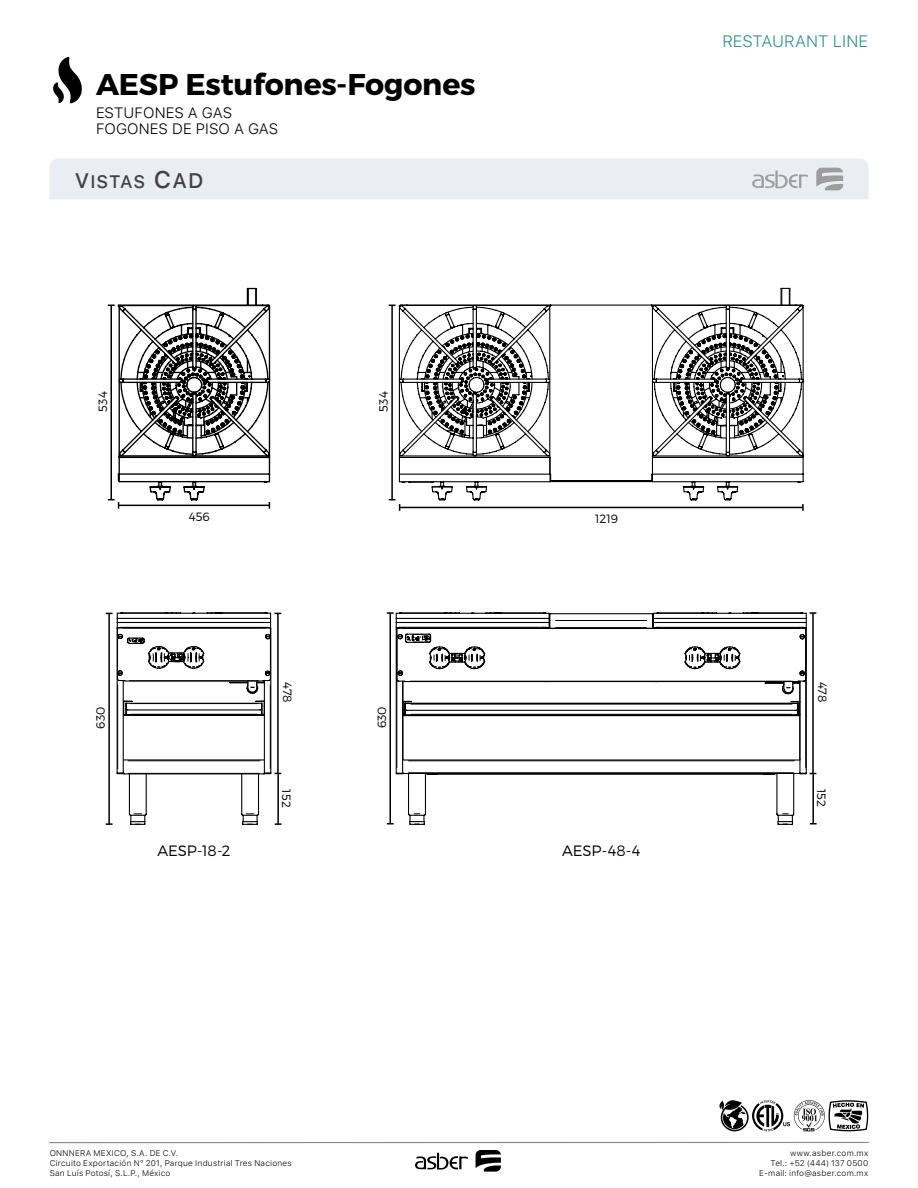
<style>
.page{position:relative;width:918px;height:1188px;background:#fff}
.page>*{position:absolute;margin:0;border:0;box-sizing:border-box;transform-origin:0 0}
.t1{font:700 30px "Montserrat";letter-spacing:-.005em;color:#000}
.t2{font:500 18px "SFUI Text";letter-spacing:.05em;color:#434048}
.t3{font:300 16.5px "SFUI Text";color:#2e8e93}
.t4{font:300 15px/16.5px "SFUI Text";letter-spacing:.005em;color:#000}
.t5{font:300 15px "Montserrat";letter-spacing:-.005em;color:#000}
.t6{font:300 12px "Montserrat";color:#000}
.t7{font:300 8.25px/9.9px "SFUI Text";letter-spacing:.025em;color:#000}
.s1{font-size:21px}
.s2{font-size:24px}
</style>
<div class="page">
<hr style="left:50px;top:1142px;width:818px;height:1px;background:#878787">
<svg style="left:476px;top:1150px;width:25px;height:22px"></svg>
<svg style="left:415px;top:1153px;width:53px;height:17px"></svg>
<svg style="left:53px;top:57px;width:29px;height:46px"></svg>
<div style="left:50px;top:159px;width:819px;height:40px;background:#eaedf1"></div>
<hr style="left:117px;top:629px;width:1px;height:144px;background:#000">
<hr style="left:123px;top:681px;width:1px;height:92px;background:#000">
<hr style="left:128px;top:761px;width:132px;height:1px;background:#000">
<hr style="left:124px;top:773px;width:140px;height:1px;background:#000">
<hr style="left:124px;top:759px;width:140px;height:1px;background:#000">
<hr style="left:270px;top:629px;width:1px;height:144px;background:#000">
<hr style="left:264px;top:681px;width:1px;height:92px;background:#000">
<svg style="left:400px;top:457px;width:403px;height:26px"></svg>
<svg style="left:719px;top:1100px;width:150px;height:32px"></svg>
<hr style="left:277px;top:613px;width:2px;height:160px;background:#000">
<svg style="left:240px;top:773px;width:42px;height:52px"></svg>
<hr style="left:108px;top:613px;width:2px;height:211px;background:#000">
<svg style="left:106px;top:612px;width:175px;height:104px"></svg>
<svg style="left:106px;top:773px;width:42px;height:52px"></svg>
<hr style="left:400px;top:507px;width:403px;height:1px;background:#000">
<svg style="left:802px;top:504px;width:2px;height:7px"></svg>
<svg style="left:387px;top:612px;width:430px;height:213px"></svg>
<svg style="left:108px;top:287px;width:163px;height:222px"></svg>
<hr style="left:391px;top:305px;width:2px;height:195px;background:#000">
<svg style="left:389px;top:288px;width:415px;height:169px"></svg>
<svg style="left:389px;top:480px;width:350px;height:31px"></svg>
<h1 class="t1" style="left:96px;top:65px;width:381px">AESP Estufones-Fogones</h1>
<h3 class="t4" style="left:96px;top:104px;width:184px">ESTUFONES A GAS<br>FOGONES DE PISO A GAS</h3>
<h2 class="t2" style="left:75px;top:169px;width:130px"><span class="s1">V</span>ISTAS <span class="s2">C</span><span class="s1">AD</span></h2>
<h3 class="t6" style="left:96px;top:412px;width:22px;rotate:-90deg">534</h3>
<h3 class="t6" style="left:376px;top:412px;width:22px;rotate:-90deg">534</h3>
<h3 class="t6" style="left:189px;top:510px;width:22px">456</h3>
<h3 class="t6" style="left:595px;top:512px;width:24px">1219</h3>
<h3 class="t6" style="left:295px;top:682px;width:22px;rotate:90deg">478</h3>
<h3 class="t6" style="left:93px;top:729px;width:24px;rotate:-90deg">630</h3>
<h3 class="t6" style="left:374px;top:728px;width:24px;rotate:-90deg">630</h3>
<h3 class="t6" style="left:294px;top:789px;width:20px;rotate:90deg">152</h3>
<h3 class="t5" style="left:157px;top:842px;width:75px">AESP-18-2</h3>
<h3 class="t5" style="left:562px;top:842px;width:80px">AESP-48-4</h3>
<h3 class="t3" style="left:722px;top:30px;width:147px">RESTAURANT LINE</h3>
<h3 class="t6" style="left:830px;top:682px;width:22px;rotate:90deg">478</h3>
<h3 class="t6" style="left:829px;top:789px;width:20px;rotate:90deg">152</h3>
<p class="t7" style="left:50px;top:1148px;width:244px">ONNNERA MEXICO, S.A. DE C.V.<br>Circuito Exportación N° 201, Parque Industrial Tres Naciones<br>San Luís Potosí, S.L.P., México</p>
<p class="t7" style="left:759px;top:1148px;width:111px;text-align:right">www.asber.com.mx<br>Tel.: +52 (444) 137 0500<br>E-mail: info@asber.com.mx</p>
</div>
